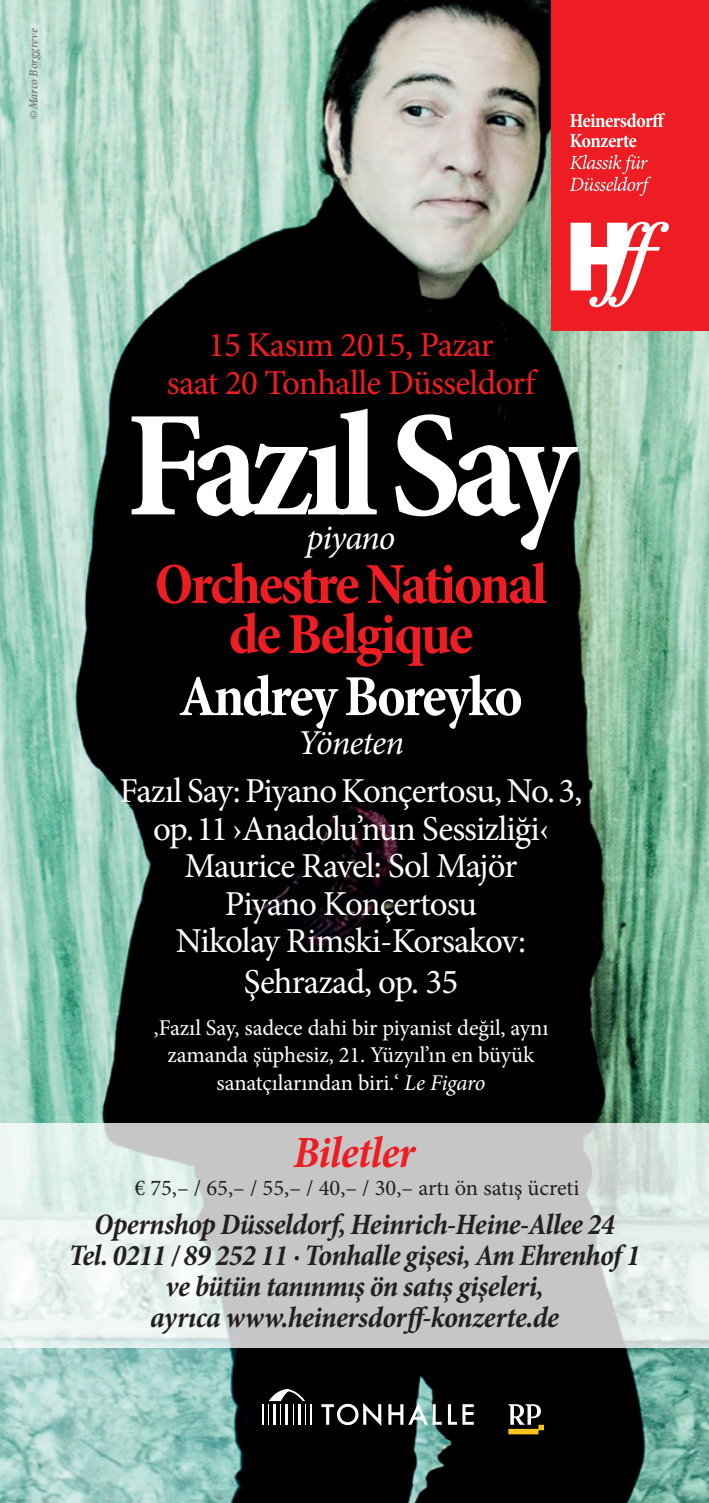
<style>
.page{position:relative;width:709px;height:1503px;background:#fff}
.page>*{position:absolute;margin:0;border:0;box-sizing:border-box;transform-origin:0 0}
.t1{font:700 condensed 152.5px "Minion Pro";letter-spacing:-.06em;color:#fff}
.t2{font:700 condensed 58.75px/50px "Minion Pro";letter-spacing:-.04em;color:#ee1d23;text-align:center}
.t3{font:700 condensed 58.75px "Minion Pro";letter-spacing:-.04em;color:#fff}
.t4{font:italic 700 condensed 45px "Minion Pro";letter-spacing:-.015em;color:#ee1d23}
.t5{font:35px/38px "Minion Pro";letter-spacing:-.03em;color:#fff;text-align:center}
.t6{font:35px/37.5px "Minion Pro";letter-spacing:-.02em;color:#ee1d23;text-align:center}
.t7{font:italic 35px "Minion Pro";letter-spacing:-.03em;color:#fff}
.t8{font:italic 700 condensed 30px/31.2px "Minion Pro";letter-spacing:-.02em;color:#231f20;text-align:center}
.t9{font:22.5px/27.5px "Minion Pro";letter-spacing:-.005em;color:#fff;text-align:center}
.t10{font:22.5px "Minion Pro";color:#231f20}
.t11{font:italic 700 condensed 12.5px "Minion Pro";letter-spacing:-.01em;color:#808285}
.s1{font-style:italic}
</style>
<div class="page">
<img style="left:0;top:0;width:709px;height:1502px">
<div style="left:551px;top:0;width:158px;height:330px;background:#ee1d23"></div>
<svg style="left:569px;top:155px;width:82px;height:41px"></svg>
<svg style="left:570px;top:134px;width:66px;height:13px"></svg>
<svg style="left:570px;top:113px;width:95px;height:14px"></svg>
<svg style="left:570px;top:222px;width:99px;height:85px"></svg>
<svg style="left:0;top:1123px;width:709px;height:225px;background:#d2d7d5"></svg>
<hr style="left:262px;top:1404px;width:2px;height:20px;background:#fff">
<svg style="left:268px;top:1388px;width:43px;height:36px"></svg>
<svg style="left:321px;top:1402px;width:60px;height:23px"></svg>
<svg style="left:388px;top:1402px;width:54px;height:22px"></svg>
<svg style="left:448px;top:1404px;width:26px;height:20px"></svg>
<svg style="left:508px;top:1404px;width:36px;height:30px"></svg>
<p class="t11" style="left:25px;top:120px;width:94px;rotate:-90deg">© Marco Borggreve</p>
<p class="t6" style="left:167px;top:326px;width:370px">15 Kasım 2015, Pazar<br>saat 20 Tonhalle Düsseldorf</p>
<h1 class="t1" style="left:126px;top:360px;width:451px">Fazıl Say</h1>
<p class="t7" style="left:306px;top:514px;width:90px">piyano</p>
<h2 class="t2" style="left:155px;top:559px;width:394px">Orchestre National de Belgique</h2>
<h2 class="t3" style="left:179px;top:656px;width:345px">Andrey Boreyko</h2>
<p class="t7" style="left:298px;top:719px;width:108px">Yöneten</p>
<p class="t5" style="left:119px;top:772px;width:464px">Fazıl Say: Piyano Konçertosu, No. 3, op. 11 ›Anadolu’nun Sessizliği‹<br>Maurice Ravel: Sol Majör<br>Piyano Konçertosu<br>Nikolay Rimski-Korsakov:<br>Şehrazad, op. 35</p>
<p class="t9" style="left:153px;top:1013px;width:396px">‚Fazıl Say, sadece dahi bir piyanist değil, aynı zamanda şüphesiz, 21. Yüzyıl’ın en büyük sanatçılarından biri.‘ <span class="s1">Le Figaro</span></p>
<h3 class="t4" style="left:293px;top:1121px;width:123px">Biletler</h3>
<p class="t10" style="left:134px;top:1172px;width:446px">€ 75,– / 65,– / 55,– / 40,– / 30,– artı ön satış ücreti</p>
<p class="t8" style="left:69px;top:1208px;width:573px">Opernshop Düsseldorf, Heinrich-Heine-Allee 24<br>Tel. 0211 / 89 252 11 · Tonhalle gişesi, Am Ehrenhof 1 ve bütün tanınmış ön satış gişeleri,<br>ayrıca www.heinersdorff-konzerte.de</p>
</div>
